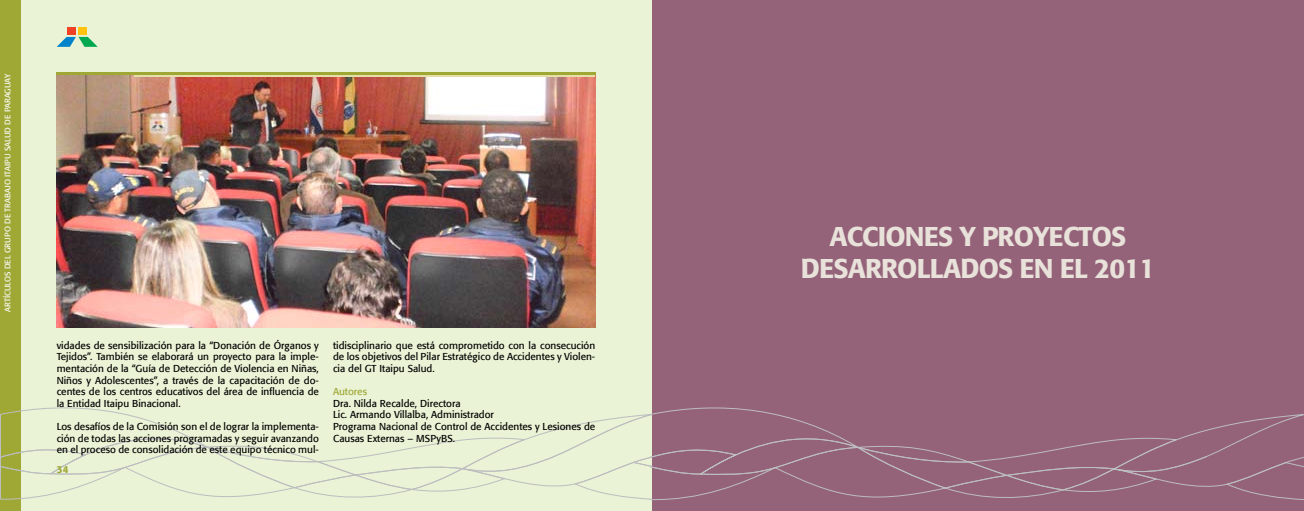
<style>
.page{position:relative;width:1304px;height:511px;background:#fff}
.page>*{position:absolute;margin:0;border:0;box-sizing:border-box;transform-origin:0 0}
.t1{font:500 27px/32.4px "Formata";letter-spacing:-.03em;color:#e8e2da;text-align:center}
.t2{font:10px/11.6px "Formata";color:#000;text-align:justify}
.t3{font:10px "Formata";color:#9fa735}
.t4{font:500 10px "Formata";color:#9fa735}
.t5{font:8px "Formata";color:#fff}
</style>
<div class="page">
<div style="left:0;top:0;width:1304px;height:510px;background:#eaf3d5"></div>
<div style="left:0;top:0;width:21px;height:510px;background:#9fa735"></div>
<svg style="left:0;top:407px;width:472px;height:93px"></svg>
<svg style="left:462px;top:407px;width:110px;height:81px"></svg>
<div style="left:79px;top:27px;width:8px;height:8px;background:#ffc20e"></div>
<div style="left:67px;top:27px;width:9px;height:8px;background:#ef4123"></div>
<svg style="left:57px;top:37px;width:41px;height:10px"></svg>
<img style="left:56px;top:74px;width:539px;height:253px">
<hr style="left:135px;top:74px;width:460px;height:2px;background:#e7dfa8">
<hr style="left:56px;top:72px;width:539px;height:2px;background:#9fa735">
<div style="left:652px;top:0;width:652px;height:510px;background:#946279"></div>
<svg style="left:572px;top:407px;width:732px;height:94px"></svg>
<p class="t5" style="left:3px;top:311px;width:239px;rotate:-90deg">ARTÍCULOS DEL GRUPO DE TRABAJO ITAIPU SALUD DE PARAGUAY</p>
<p class="t2" style="left:57px;top:339px;width:264px">vidades de sensibilización para la “Donación de Órganos y Tejidos”. También se elaborará un proyecto para la imple&shy;mentación de la “Guía de Detección de Violencia en Niñas, Niños y Adolescentes”, a través de la capacitación de do&shy;centes de los centros educativos del área de influencia de la Entidad Itaipu Binacional.</p>
<p class="t2" style="left:57px;top:420px;width:264px">Los desafíos de la Comisión son el de lograr la implementa&shy;ción de todas las acciones programadas y seguir avanzando en el proceso de consolidación de este equipo técnico mul-</p>
<p class="t4" style="left:57px;top:463px;width:13px">34</p>
<p class="t2" style="left:333px;top:339px;width:264px">tidisciplinario que está comprometido con la consecución de los objetivos del Pilar Estratégico de Accidentes y Violen&shy;cia del GT Itaipu Salud.</p>
<p class="t3" style="left:333px;top:385px;width:35px">Autores</p>
<p class="t2" style="left:333px;top:397px;width:264px;text-align:left">Dra. Nilda Recalde, Directora<br>Lic. Armando Villalba, Administrador<br>Programa Nacional de Control de Accidentes y Lesiones de Causas Externas – MSPyBS.</p>
<h1 class="t1" style="left:801px;top:220px;width:356px">ACCIONES Y PROYECTOS<br>DESARROLLADOS EN EL 2011</h1>
</div>
